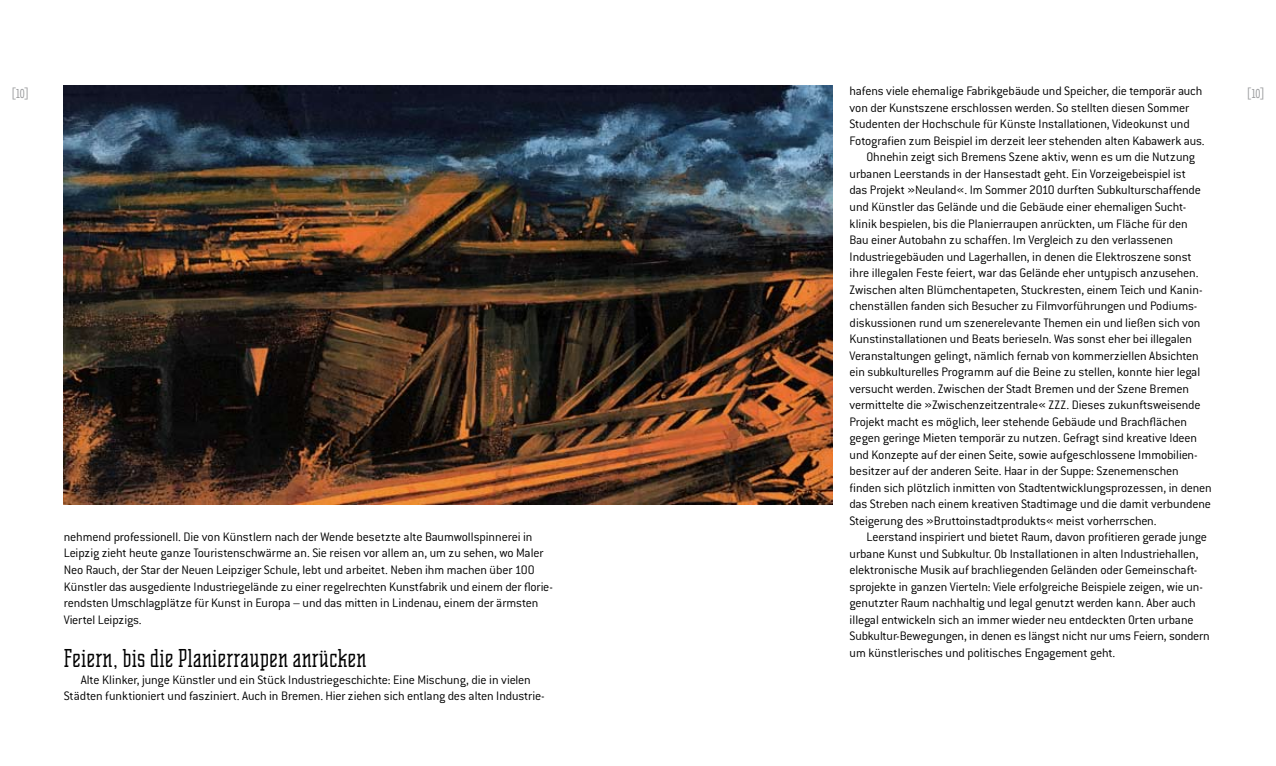
<style>
.page{position:relative;width:1276px;height:766px;background:#fff}
.page>*{position:absolute;margin:0;border:0;box-sizing:border-box;transform-origin:0 0}
.t1{font:100 27px "Senator";color:#000}
.t2{font:15px "Tarzana Narrow";color:#9c9d9f}
.t3{font:300 13.5px/16.5px "Conduit ITC";letter-spacing:-.01em;color:#000}
</style>
<div class="page">
<img style="left:64px;top:85px;width:768px;height:419px">
<p class="t3" style="left:849px;top:83px;width:354px">hafens viele ehemalige Fabrikgebäude und Speicher, die temporär auch</p>
<p class="t3" style="left:849px;top:99px;width:341px">von der Kunstszene erschlossen werden. So stellten diesen Sommer</p>
<p class="t3" style="left:849px;top:116px;width:342px">Studenten der Hochschule für Künste Installationen, Videokunst und</p>
<p class="t3" style="left:849px;top:132px;width:356px">Fotografien zum Beispiel im derzeit leer stehenden alten Kabawerk aus.</p>
<p class="t3" style="left:866px;top:149px;width:330px">Ohnehin zeigt sich Bremens Szene aktiv, wenn es um die Nutzung</p>
<p class="t3" style="left:849px;top:165px;width:338px">urbanen Leerstands in der Hansestadt geht. Ein Vorzeigebeispiel ist</p>
<p class="t3" style="left:849px;top:182px;width:353px">das Projekt »Neuland«. Im Sommer 2010 durften Subkulturschaffende</p>
<p class="t3" style="left:849px;top:198px;width:337px">und Künstler das Gelände und die Gebäude einer ehemaligen Sucht-</p>
<p class="t3" style="left:849px;top:215px;width:340px">klinik bespielen, bis die Planierraupen anrückten, um Fläche für den</p>
<p class="t3" style="left:849px;top:231px;width:325px">Bau einer Autobahn zu schaffen. Im Vergleich zu den verlassenen</p>
<p class="t3" style="left:849px;top:248px;width:344px">Industriegebäuden und Lagerhallen, in denen die Elektroszene sonst</p>
<p class="t3" style="left:849px;top:264px;width:350px">ihre illegalen Feste feiert, war das Gelände eher untypisch anzusehen.</p>
<p class="t3" style="left:849px;top:281px;width:354px">Zwischen alten Blümchentapeten, Stuckresten, einem Teich und Kanin-</p>
<p class="t3" style="left:849px;top:297px;width:348px">chenställen fanden sich Besucher zu Filmvorführungen und Podiums-</p>
<p class="t3" style="left:849px;top:314px;width:352px">diskussionen rund um szenerelevante Themen ein und ließen sich von</p>
<p class="t3" style="left:849px;top:330px;width:344px">Kunstinstallationen und Beats berieseln. Was sonst eher bei illegalen</p>
<p class="t3" style="left:849px;top:347px;width:351px">Veranstaltungen gelingt, nämlich fernab von kommerziellen Absichten</p>
<p class="t3" style="left:849px;top:363px;width:352px">ein subkulturelles Programm auf die Beine zu stellen, konnte hier legal</p>
<p class="t3" style="left:849px;top:380px;width:341px">versucht werden. Zwischen der Stadt Bremen und der Szene Bremen</p>
<p class="t3" style="left:849px;top:396px;width:352px">vermittelte die »Zwischenzeitzentrale« ZZZ. Dieses zukunftsweisende</p>
<p class="t3" style="left:849px;top:413px;width:339px">Projekt macht es möglich, leer stehende Gebäude und Brachflächen</p>
<p class="t3" style="left:849px;top:429px;width:349px">gegen geringe Mieten temporär zu nutzen. Gefragt sind kreative Ideen</p>
<p class="t3" style="left:849px;top:446px;width:348px">und Konzepte auf der einen Seite, sowie aufgeschlossene Immobilien-</p>
<p class="t3" style="left:849px;top:462px;width:331px">besitzer auf der anderen Seite. Haar in der Suppe: Szenemenschen</p>
<p class="t3" style="left:849px;top:479px;width:364px">finden sich plötzlich inmitten von Stadtentwicklungsprozessen, in denen</p>
<p class="t3" style="left:849px;top:495px;width:363px">das Streben nach einem kreativen Stadtimage und die damit verbundene</p>
<p class="t3" style="left:849px;top:512px;width:308px">Steigerung des »Bruttoinstadtprodukts« meist vorherrschen.</p>
<p class="t3" style="left:866px;top:528px;width:342px">Leerstand inspiriert und bietet Raum, davon profitieren gerade junge</p>
<p class="t3" style="left:849px;top:545px;width:350px">urbane Kunst und Subkultur. Ob Installationen in alten Industriehallen,</p>
<p class="t3" style="left:849px;top:561px;width:348px">elektronische Musik auf brachliegenden Geländen oder Gemeinschaft-</p>
<p class="t3" style="left:849px;top:578px;width:355px">sprojekte in ganzen Vierteln: Viele erfolgreiche Beispiele zeigen, wie un-</p>
<p class="t3" style="left:849px;top:594px;width:348px">genutzter Raum nachhaltig und legal genutzt werden kann. Aber auch</p>
<p class="t3" style="left:849px;top:611px;width:345px">illegal entwickeln sich an immer wieder neu entdeckten Orten urbane</p>
<p class="t3" style="left:849px;top:627px;width:362px">Subkultur-Bewegungen, in denen es längst nicht nur ums Feiern, sondern</p>
<p class="t3" style="left:849px;top:644px;width:267px">um künstlerisches und politisches Engagement geht.</p>
<p class="t2" style="left:11px;top:84px;width:21px">[10]</p>
<p class="t2" style="left:1246px;top:84px;width:21px">[10]</p>
<p class="t3" style="left:64px;top:528px;width:489px">nehmend professionell. Die von Künstlern nach der Wende besetzte alte Baumwollspinnerei in Leipzig zieht heute ganze Touristenschwärme an. Sie reisen vor allem an, um zu sehen, wo Maler Neo Rauch, der Star der Neuen Leipziger Schule, lebt und arbeitet. Neben ihm machen über 100<br>Künstler das ausgediente Industriegelände zu einer regelrechten Kunstfabrik und einem der florie&shy;rendsten Umschlagplätze für Kunst in Europa – und das mitten in Lindenau, einem der ärmsten Viertel Leipzigs.</p>
<h1 class="t1" style="left:64px;top:645px;width:304px">Feiern, bis die Planierraupen anrücken</h1>
<p class="t3" style="left:64px;top:671px;width:481px;text-align:center">Alte Klinker, junge Künstler und ein Stück Industriegeschichte: Eine Mischung, die in vielen<br>Städten funktioniert und fasziniert. Auch in Bremen. Hier ziehen sich entlang des alten Industrie-</p>
</div>
